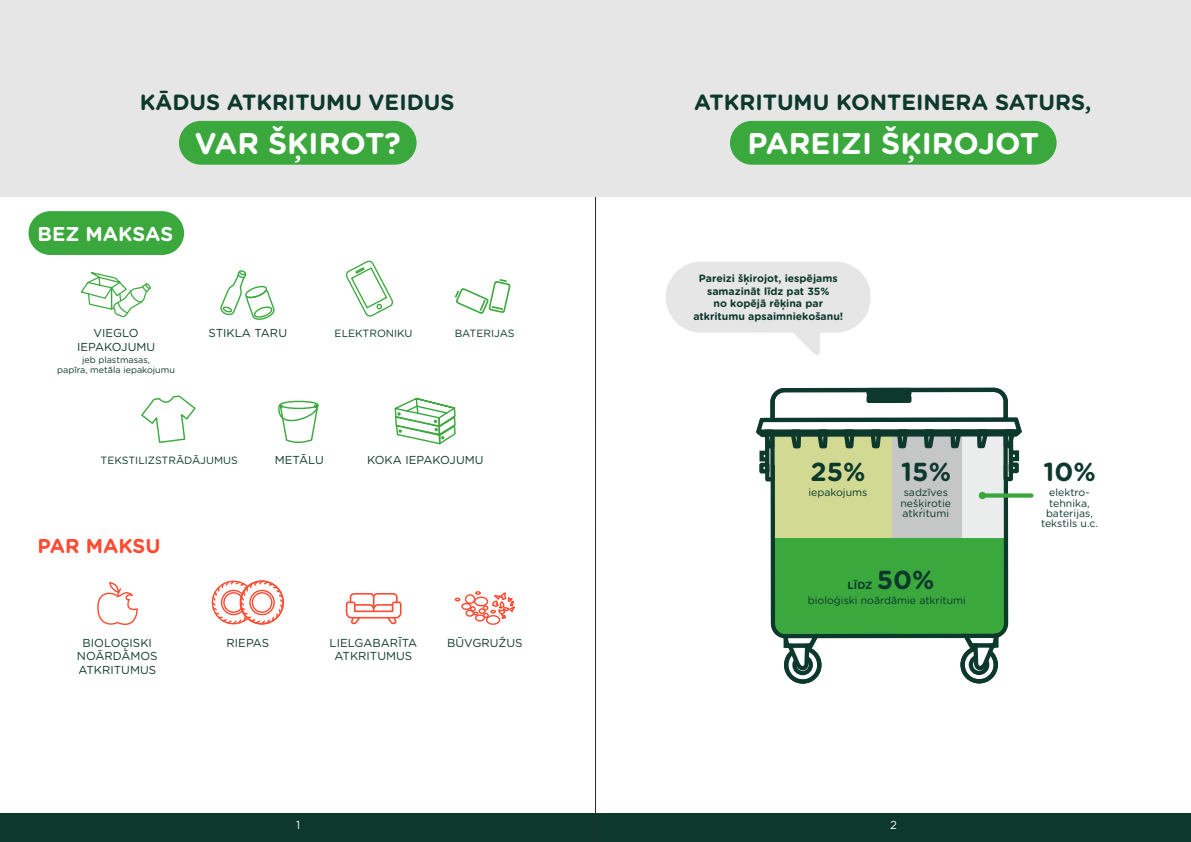
<style>
.page{position:relative;width:1191px;height:842px;background:#fff}
.page>*{position:absolute;margin:0;border:0;box-sizing:border-box;transform-origin:0 0}
.t1{font:700 30px "Gotham Rounded";color:#fff}
.t2{font:700 26px "Gotham Rounded";color:#0d382c}
.t3{font:700 22px "Gotham Rounded";color:#0d382c}
.t4{font:700 20px "Gotham Rounded";color:#fff}
.t5{font:700 20px "Gotham Rounded";color:#ff4b32}
.t6{font:11.5px/13.8px "Gotham Rounded";color:#0d382c;text-align:center}
.t7{font:11.5px "Gotham Rounded";color:#fefefe}
.t8{font:10.5px/10.1px "Gotham Rounded";color:#0d382c;text-align:center}
.t9{font:700 10.5px/12.6px "Gotham Rounded";color:#0d382c;text-align:center}
.t10{font:700 10.4px "Gotham Rounded";color:#0d382c}
.t11{font:9px/10.8px "Gotham Rounded";color:#0d382c;text-align:center}
</style>
<div class="page">
<div style="left:0;top:0;width:595px;height:196px;background:#e6e6e6"></div>
<svg style="left:346px;top:593px;width:55px;height:31px"></svg>
<svg style="left:211px;top:580px;width:73px;height:45px"></svg>
<div style="left:240px;top:581px;width:44px;height:43px;border:1px solid #ff4b32;border-radius:50%"></div>
<svg style="left:97px;top:582px;width:41px;height:44px"></svg>
<div style="left:465px;top:610px;width:9px;height:7px;border:1px solid #ff4b32;border-radius:50%"></div>
<div style="left:461px;top:603px;width:10px;height:7px;border:1px solid #ff4b32;border-radius:50%"></div>
<div style="left:486px;top:615px;width:14px;height:10px;border:1px solid #ff4b32;border-radius:50%"></div>
<div style="left:465px;top:594px;width:10px;height:10px;border:1px solid #ff4b32;border-radius:50%"></div>
<svg style="left:455px;top:598px;width:5px;height:3px"></svg>
<svg style="left:470px;top:591px;width:45px;height:30px"></svg>
<div style="left:179px;top:121px;width:237px;height:44px;background:#3ba83d;border-radius:22px"></div>
<div style="left:28px;top:211px;width:156px;height:44px;background:#3ba83d;border-radius:22px"></div>
<svg style="left:345px;top:260px;width:48px;height:57px"></svg>
<svg style="left:455px;top:279px;width:55px;height:35px"></svg>
<svg style="left:141px;top:395px;width:55px;height:48px"></svg>
<svg style="left:394px;top:397px;width:62px;height:48px"></svg>
<svg style="left:278px;top:401px;width:41px;height:42px"></svg>
<svg style="left:220px;top:270px;width:55px;height:50px"></svg>
<svg style="left:81px;top:272px;width:70px;height:46px"></svg>
<div style="left:0;top:814px;width:595px;height:28px;background:#0d382c"></div>
<div style="left:595px;top:814px;width:596px;height:28px;background:#0d382c"></div>
<hr style="left:595px;top:0;width:1px;height:842px;background:#2b2a29">
<div style="left:595px;top:0;width:596px;height:196px;background:#e6e6e6"></div>
<div style="left:730px;top:121px;width:326px;height:44px;background:#3ba83d;border-radius:22px"></div>
<div style="left:784px;top:646px;width:37px;height:38px;border:4px solid #0d382c;border-radius:50%"></div>
<div style="left:792px;top:655px;width:21px;height:20px;border:4px solid #0d382c;border-radius:50%"></div>
<div style="left:960px;top:646px;width:37px;height:37px;border:4px solid #0d382c;border-radius:50%"></div>
<div style="left:968px;top:654px;width:21px;height:21px;border:4px solid #0d382c;border-radius:50%"></div>
<svg style="left:665px;top:120px;width:365px;height:551px"></svg>
<h3 class="t3" style="left:140px;top:92px;width:316px">KĀDUS ATKRITUMU VEIDUS</h3>
<h1 class="t1" style="left:195px;top:130px;width:208px">VAR ŠĶIROT?</h1>
<h3 class="t4" style="left:38px;top:225px;width:137px">BEZ MAKSAS</h3>
<p class="t6" style="left:77px;top:327px;width:80px">VIEGLO<br>IEPAKOJUMU</p>
<p class="t11" style="left:57px;top:355px;width:119px">jeb plastmasas,<br>papīra, metāla iepakojumu</p>
<p class="t6" style="left:208px;top:327px;width:80px">STIKLA TARU</p>
<p class="t8" style="left:335px;top:329px;width:79px">ELEKTRONIKU</p>
<p class="t8" style="left:455px;top:329px;width:61px">BATERIJAS</p>
<p class="t8" style="left:101px;top:456px;width:139px">TEKSTILIZSTRĀDĀJUMUS</p>
<h3 class="t5" style="left:38px;top:537px;width:124px">PAR MAKSU</h3>
<p class="t6" style="left:275px;top:454px;width:50px">METĀLU</p>
<p class="t6" style="left:367px;top:454px;width:118px">KOKA IEPAKOJUMU</p>
<p class="t6" style="left:77px;top:636px;width:82px">BIOLOĢISKI<br>NOĀRDĀMOS<br>ATKRITUMUS</p>
<p class="t6" style="left:226px;top:636px;width:44px">RIEPAS</p>
<p class="t6" style="left:329px;top:636px;width:89px">LIELGABARĪTA<br>ATKRITUMUS</p>
<p class="t6" style="left:447px;top:636px;width:77px">BŪVGRUŽUS</p>
<p class="t7" style="left:296px;top:820px;width:6px">1</p>
<h3 class="t3" style="left:694px;top:92px;width:398px">ATKRITUMU KONTEINERA SATURS,</h3>
<h1 class="t1" style="left:747px;top:130px;width:293px">PAREIZI ŠĶIROJOT</h1>
<p class="t9" style="left:693px;top:273px;width:151px">Pareizi šķirojot, iespējams samazināt līdz pat 35%<br>no kopējā rēķina par atkritumu apsaimniekošanu!</p>
<h2 class="t2" style="left:810px;top:461px;width:56px">25%</h2>
<p class="t8" style="left:808px;top:488px;width:60px">iepakojums</p>
<h2 class="t2" style="left:901px;top:461px;width:51px">15%</h2>
<p class="t8" style="left:900px;top:488px;width:52px">sadzīves nešķirotie atkritumi</p>
<p class="t10" style="left:847px;top:580px;width:27px">LĪDZ</p>
<h2 class="t2" style="left:876px;top:568px;width:59px">50%</h2>
<p class="t8" style="left:808px;top:595px;width:160px">bioloģiski noārdāmie atkritumi</p>
<h2 class="t2" style="left:1043px;top:461px;width:54px">10%</h2>
<p class="t8" style="left:1041px;top:488px;width:58px">elektro&shy;tehnika, baterijas, tekstils u.c.</p>
<p class="t7" style="left:890px;top:820px;width:8px">2</p>
</div>
